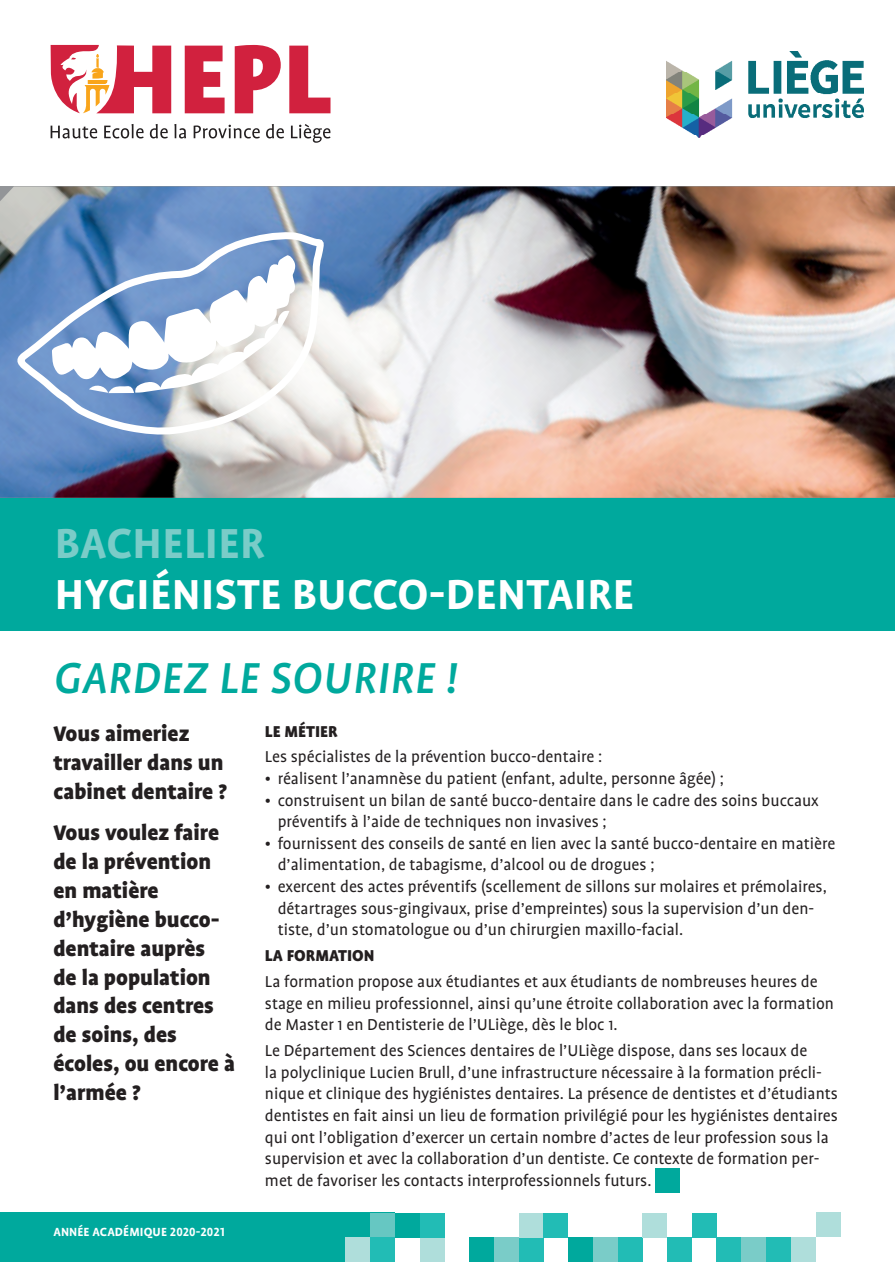
<style>
.page{position:relative;width:895px;height:1262px;background:#fff}
.page>*{position:absolute;margin:0;border:0;box-sizing:border-box;transform-origin:0 0}
.t1{font:italic 500 49.5px "Profile OT";letter-spacing:.01em;color:#00a99d}
.t2{font:700 48px "Profile OT";letter-spacing:.01em;color:#fff}
.t3{font:700 48px "Profile OT";letter-spacing:.01em;color:#7accc8}
.t4{font:900 24px/28.8px "Profile OT";color:#231f20}
.t5{font:18px/21.6px "Profile OT";color:#231f20}
.t6{font:900 18px "Profile OT";color:#231f20}
.t7{font:700 13.5px "Profile OT";letter-spacing:.01em;color:#fff}
</style>
<div class="page">
<svg style="left:51px;top:45px;width:279px;height:68px"></svg>
<svg style="left:51px;top:124px;width:279px;height:19px"></svg>
<div style="left:0;top:498px;width:894px;height:133px;background:#00a99d"></div>
<img style="left:0;top:186px;width:894px;height:312px">
<div style="left:0;top:1212px;width:394px;height:50px;background:#00a99d"></div>
<div style="left:395px;top:1212px;width:24px;height:25px;background:#00a99d"></div>
<div style="left:765px;top:1237px;width:25px;height:25px;background:#22bcb5"></div>
<div style="left:568px;top:1237px;width:24px;height:25px;background:#00a99d"></div>
<div style="left:469px;top:1237px;width:25px;height:25px;background:#00a99d"></div>
<div style="left:741px;top:1237px;width:24px;height:25px;background:#7accc8"></div>
<div style="left:592px;top:1237px;width:25px;height:25px;background:#7accc8"></div>
<div style="left:494px;top:1237px;width:24px;height:25px;background:#7accc8"></div>
<div style="left:716px;top:1237px;width:25px;height:25px;background:#22bcb5"></div>
<div style="left:617px;top:1237px;width:25px;height:25px;background:#22bcb5"></div>
<div style="left:691px;top:1212px;width:25px;height:25px;background:#22bcb5"></div>
<div style="left:518px;top:1237px;width:25px;height:25px;background:#22bcb5"></div>
<div style="left:518px;top:1212px;width:25px;height:25px;background:#afdedb"></div>
<div style="left:420px;top:1237px;width:24px;height:25px;background:#afdedb"></div>
<div style="left:790px;top:1237px;width:25px;height:25px;background:#afdedb"></div>
<div style="left:815px;top:1212px;width:25px;height:25px;background:#afdedb"></div>
<div style="left:642px;top:1212px;width:25px;height:25px;background:#afdedb"></div>
<div style="left:420px;top:1212px;width:24px;height:25px;background:#22bcb5"></div>
<div style="left:543px;top:1212px;width:25px;height:25px;background:#22bcb5"></div>
<div style="left:666px;top:1237px;width:25px;height:25px;background:#22bcb5"></div>
<div style="left:370px;top:1212px;width:24px;height:25px;background:#66c7c2"></div>
<div style="left:345px;top:1237px;width:24px;height:25px;background:#afdedb"></div>
<div style="left:370px;top:1237px;width:24px;height:25px;background:#22bcb5"></div>
<div style="left:655px;top:1168px;width:24px;height:24px;background:#00a99d"></div>
<img style="left:666px;top:52px;width:196px;height:85px">
<svg style="left:3px;top:229px;width:326px;height:211px"></svg>
<svg style="left:52px;top:255px;width:244px;height:138px"></svg>
<h2 class="t3" style="left:55px;top:516px;width:211px">BACHELIER</h2>
<h2 class="t2" style="left:55px;top:567px;width:580px">HYGIÉNISTE BUCCO-DENTAIRE</h2>
<h1 class="t1" style="left:54px;top:650px;width:405px">GARDEZ LE SOURIRE !</h1>
<h3 class="t4" style="left:53px;top:720px;width:175px">Vous aimeriez travailler dans un cabinet dentaire ?</h3>
<h3 class="t4" style="left:53px;top:819px;width:183px">Vous voulez faire de la prévention en matière d’hygiène bucco&shy;dentaire auprès<br>de la population dans des centres de soins, des écoles, ou encore à l’armée ?</h3>
<p class="t6" style="left:265px;top:721px;width:74px">LE MÉTIER</p>
<p class="t5" style="left:265px;top:746px;width:338px">Les spécialistes de la prévention bucco-dentaire :</p>
<p class="t5" style="left:265px;top:768px;width:460px">• réalisent l’anamnèse du patient (enfant, adulte, personne âgée) ;</p>
<p class="t5" style="left:277px;top:789px;width:542px;text-indent:-13px">• construisent un bilan de santé bucco-dentaire dans le cadre des soins buccaux préventifs à l’aide de techniques non invasives ;</p>
<p class="t5" style="left:277px;top:833px;width:558px;text-indent:-13px">• fournissent des conseils de santé en lien avec la santé bucco-dentaire en matière d’alimentation, de tabagisme, d’alcool ou de drogues ;</p>
<p class="t5" style="left:277px;top:876px;width:550px;text-indent:-13px">• exercent des actes préventifs (scellement de sillons sur molaires et prémolaires, détartrages sous-gingivaux, prise d’empreintes) sous la supervision d’un den&shy;tiste, d’un stomatologue ou d’un chirurgien maxillo-facial.</p>
<p class="t6" style="left:265px;top:945px;width:111px">LA FORMATION</p>
<p class="t5" style="left:265px;top:971px;width:570px">La formation propose aux étudiantes et aux étudiants de nombreuses heures de stage en milieu professionnel, ainsi qu’une étroite collaboration avec la formation de Master 1 en Dentisterie de l’ULiège, dès le bloc 1.</p>
<p class="t5" style="left:265px;top:1040px;width:574px">Le Département des Sciences dentaires de l’ULiège dispose, dans ses locaux de<br>la polyclinique Lucien Brull, d’une infrastructure nécessaire à la formation précli&shy;nique et clinique des hygiénistes dentaires. La présence de dentistes et d’étudiants dentistes en fait ainsi un lieu de formation privilégié pour les hygiénistes dentaires qui ont l’obligation d’exercer un certain nombre d’actes de leur profession sous la supervision et avec la collaboration d’un dentiste. Ce contexte de formation per&shy;met de favoriser les contacts interprofessionnels futurs.</p>
<p class="t7" style="left:53px;top:1224px;width:173px">ANNÉE ACADÉMIQUE 2020-2021</p>
</div>
